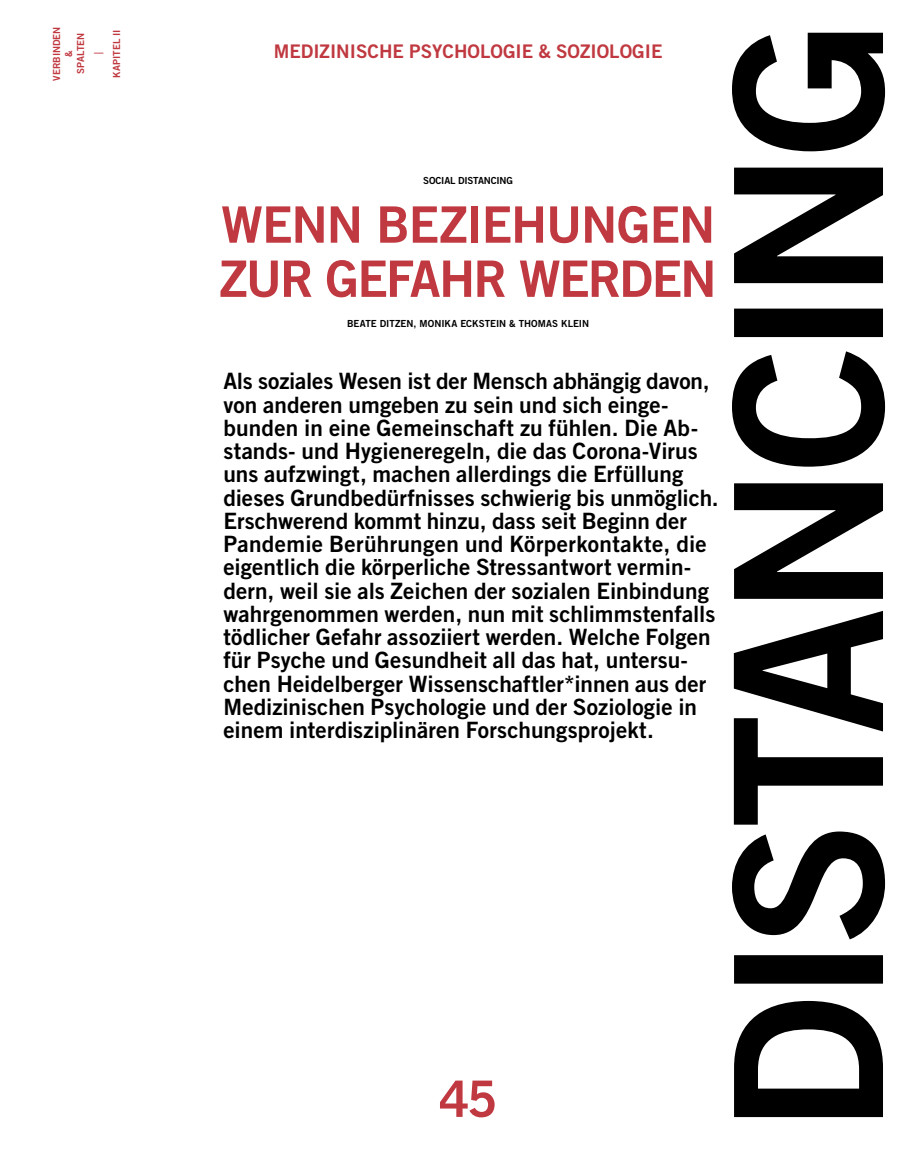
<style>
.page{position:relative;width:915px;height:1149px;background:#fff}
.page>*{position:absolute;margin:0;border:0;box-sizing:border-box;transform-origin:0 0}
.t1{font:50.25px/54.2px "Trade Gothic LT Std Bd 2";letter-spacing:-.03em;color:#c03840}
.t2{font:22.5px/23.2px "Trade Gothic LT Std Bd 2";letter-spacing:.005em;color:#000}
.t3{font:18.75px "Trade Gothic LT Std Bd 2";color:#c03840}
.t4{font:300 18.75px "Trade Gothic LT Std";color:#c03840}
.t5{font:9.75px "Trade Gothic LT Std Bd 2";letter-spacing:-.005em;color:#000}
.t6{font:9.75px/12px "Trade Gothic LT Std Bd 2";letter-spacing:-.005em;color:#c03840;text-align:center}
</style>
<div class="page">
<svg style="left:732px;top:33px;width:152px;height:1083px"></svg>
<p class="t6" style="left:51px;top:80px;width:55px;rotate:-90deg">VERBINDEN &amp;<br>SPALTEN</p>
<p class="t6" style="left:111px;top:78px;width:50px;rotate:-90deg">KAPITEL II</p>
<p class="t4" style="left:94px;top:40px;width:11px">–</p>
<p class="t3" style="left:274px;top:40px;width:390px">MEDIZINISCHE PSYCHOLOGIE &amp; SOZIOLOGIE</p>
<p class="t5" style="left:423px;top:175px;width:91px">SOCIAL DISTANCING</p>
<h1 class="t1" style="left:219px;top:197px;width:498px">WENN BEZIEHUNGEN<br>ZUR GEFAHR WERDEN</h1>
<p class="t5" style="left:347px;top:317px;width:243px">BEATE DITZEN, MONIKA ECKSTEIN &amp; THOMAS KLEIN</p>
<p class="t2" style="left:223px;top:369px;width:496px">Als soziales Wesen ist der Mensch abhängig davon, von anderen umgeben zu sein und sich einge&shy;bunden in eine Gemeinschaft zu fühlen. Die Ab&shy;stands- und Hygieneregeln, die das Corona-Virus uns aufzwingt, machen allerdings die Erfüllung dieses Grundbedürfnisses schwierig bis unmöglich.<br>Erschwerend kommt hinzu, dass seit Beginn der Pandemie Berührungen und Körperkontakte, die eigentlich die körperliche Stressantwort vermin&shy;dern, weil sie als Zeichen der sozialen Einbindung wahrgenommen werden, nun mit schlimmstenfalls tödlicher Gefahr assoziiert werden. Welche Folgen für Psyche und Gesundheit all das hat, untersu&shy;chen Heidelberger Wissenschaftler*innen aus der Medizinischen Psychologie und der Soziologie in einem interdisziplinären Forschungsprojekt.</p>
<h1 class="t1" style="left:438px;top:1070px;width:60px">45</h1>
</div>
